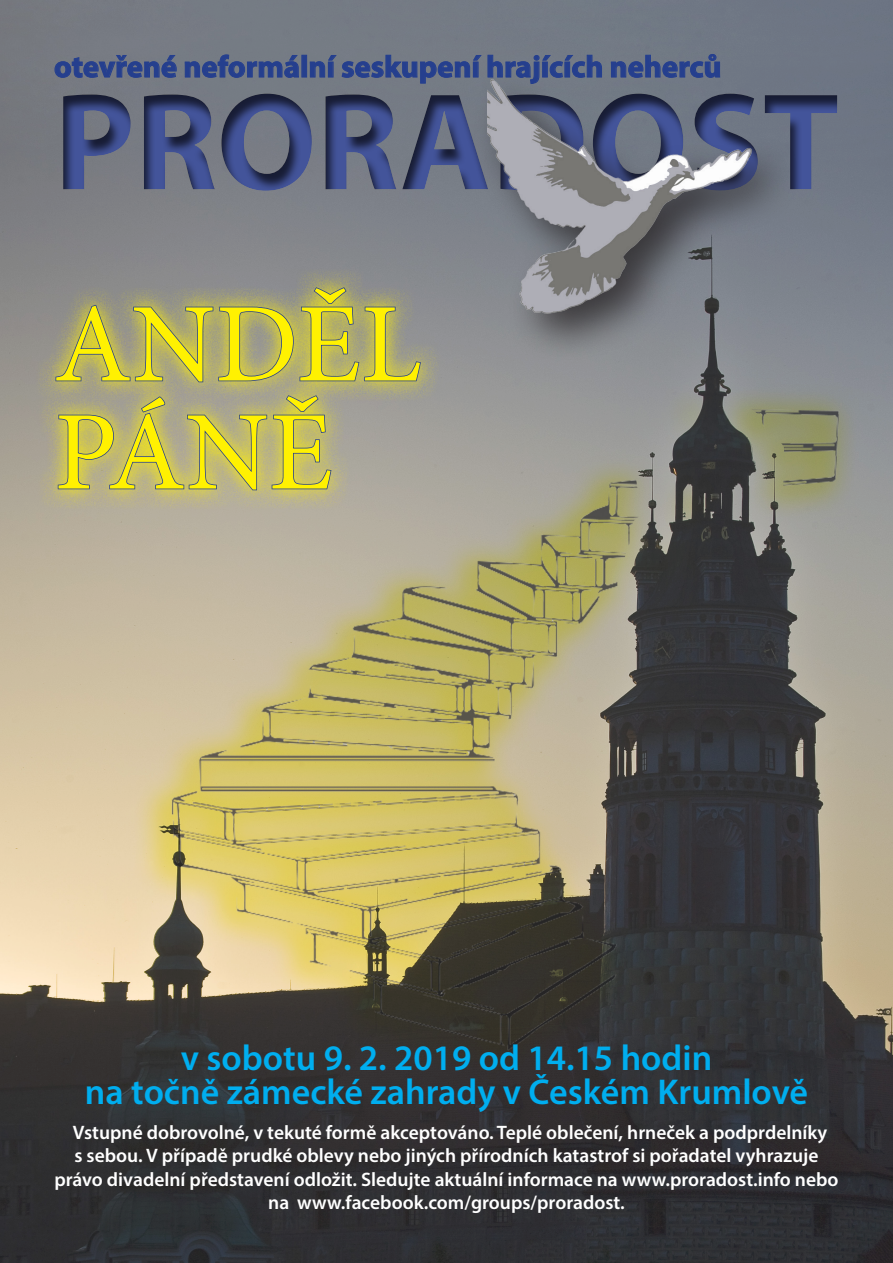
<style>
.page{position:relative;width:893px;height:1263px;background:#fff}
.page>*{position:absolute;margin:0;border:0;box-sizing:border-box;transform-origin:0 0}
.t1{font:700 139.5px "Myriad Pro";color:#43549a}
.t2{font:112.5px "Minion Pro";color:#fff101}
.t3{font:600 36px "Myriad Pro";color:#00aeef}
.t4{font:700 30.75px "Myriad Pro";color:#253f8e}
.t5{font:600 19.5px/23.4px "Myriad Pro";color:#fff;text-align:center}
</style>
<div class="page">
<img style="left:0;top:0;width:893px;height:1263px">
<div style="left:31px;top:51px;width:862px;height:174px;background:#231f20;opacity:.75"></div>
<svg style="left:54px;top:55px;width:123px;height:23px;background:#646d85"></svg>
<svg style="left:184px;top:54px;width:115px;height:24px;background:#636e85"></svg>
<div style="left:302px;top:55px;width:5px;height:22px;border:1px solid #253f8e"></div>
<svg style="left:310px;top:54px;width:171px;height:30px;background:#677085"></svg>
<svg style="left:35px;top:268px;width:406px;height:243px;background:#a3a08f"></svg>
<svg style="left:55px;top:286px;width:367px;height:97px;background:#a3a26b"></svg>
<svg style="left:57px;top:394px;width:275px;height:97px;background:#b2ae6d"></svg>
<div style="left:472px;top:69px;width:328px;height:293px;background:#231f20;opacity:.75"></div>
<img style="left:487px;top:51px;width:305px;height:283px">
<p class="t4" style="left:54px;top:47px;width:669px">otevřené neformální seskupení hrajících neherců</p>
<h1 class="t1" style="left:54px;top:51px;width:787px">PRORADOST</h1>
<p class="t2" style="left:54px;top:269px;width:369px">ANDĚL</p>
<p class="t2" style="left:54px;top:377px;width:280px">PÁNĚ</p>
<p class="t3" style="left:181px;top:1035px;width:533px">v sobotu 9. 2. 2019 od 14.15 hodin</p>
<p class="t3" style="left:85px;top:1069px;width:725px">na točně zámecké zahrady v Českém Krumlově</p>
<p class="t5" style="left:54px;top:1120px;width:786px">Vstupné dobrovolné, v tekuté formě akceptováno. Teplé oblečení, hrneček a podprdelníky<br>s sebou. V případě prudké oblevy nebo jiných přírodních katastrof si pořadatel vyhrazuje právo divadelní představení odložit. Sledujte aktuální informace na www.proradost.info nebo na www.facebook.com/groups/proradost.</p>
</div>
